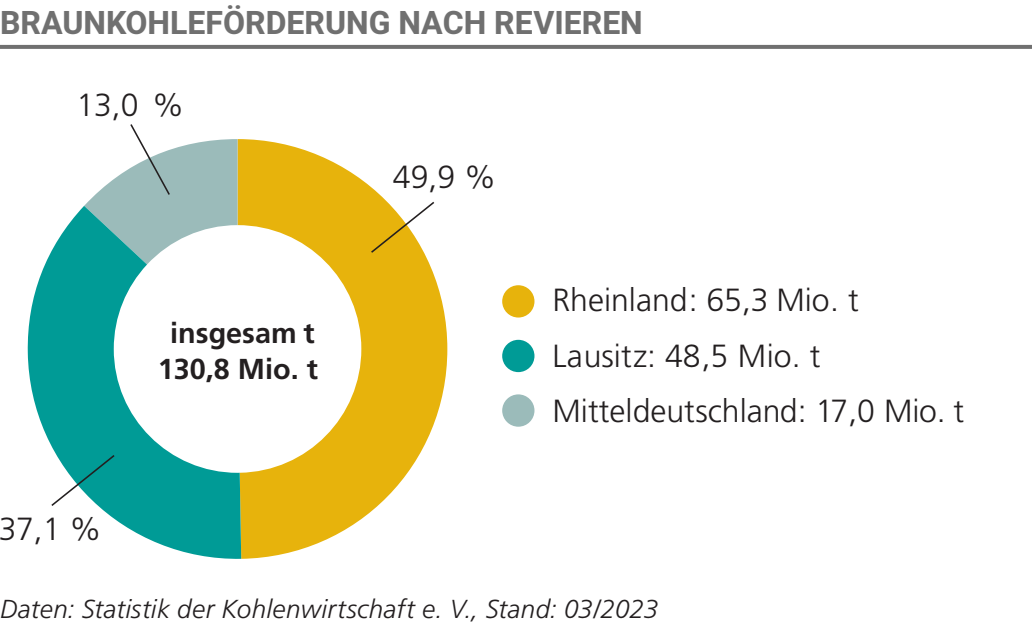
<style>
.page{position:relative;width:1032px;height:624px;background:#fff}
.page>*{position:absolute;margin:0;border:0;box-sizing:border-box;transform-origin:0 0}
.t1{font:300 32px/55.2px "Frutiger LT Std";color:#231f20}
.t2{font:700 32px "Heebo";color:#707070}
.t3{font:700 28.8px/36px "Frutiger LT Std";color:#231f20;text-align:center}
.t4{font:italic 300 26px "Frutiger LT Std";letter-spacing:.01em;color:#231f20}
</style>
<div class="page">
<svg style="left:238px;top:139px;width:209px;height:419px;fill:#e7b30c"></svg>
<svg style="left:27px;top:206px;width:214px;height:353px"></svg>
<svg style="left:50px;top:453px;width:66px;height:54px"></svg>
<svg style="left:369px;top:200px;width:67px;height:54px"></svg>
<svg style="left:84px;top:124px;width:154px;height:140px"></svg>
<div style="left:502px;top:285px;width:32px;height:32px;background:#e7b30c;border-radius:50%"></div>
<div style="left:502px;top:340px;width:32px;height:32px;background:#009b96;border-radius:50%"></div>
<div style="left:502px;top:394px;width:32px;height:32px;background:#9bbbba;border-radius:50%"></div>
<svg style="left:0;top:45px;width:1032px;height:4px;background:#737373"></svg>
<p class="t2" style="left:0;top:0;width:644px">BRAUNKOHLEFÖRDERUNG NACH REVIEREN</p>
<p class="t1" style="left:76px;top:78px;width:109px">13,0 %</p>
<p class="t1" style="left:-2px;top:501px;width:105px">37,1 %</p>
<p class="t3" style="left:158px;top:315px;width:162px">insgesam t<br>130,8 Mio. t</p>
<p class="t1" style="left:393px;top:150px;width:105px">49,9 %</p>
<p class="t1" style="left:552px;top:273px;width:413px">Rheinland: 65,3 Mio. t<br>Lausitz: 48,5 Mio. t<br>Mitteldeutschland: 17,0 Mio. t</p>
<p class="t4" style="left:0;top:594px;width:660px">Daten: Statistik der Kohlenwirtschaft e. V., Stand: 03/2023</p>
</div>
